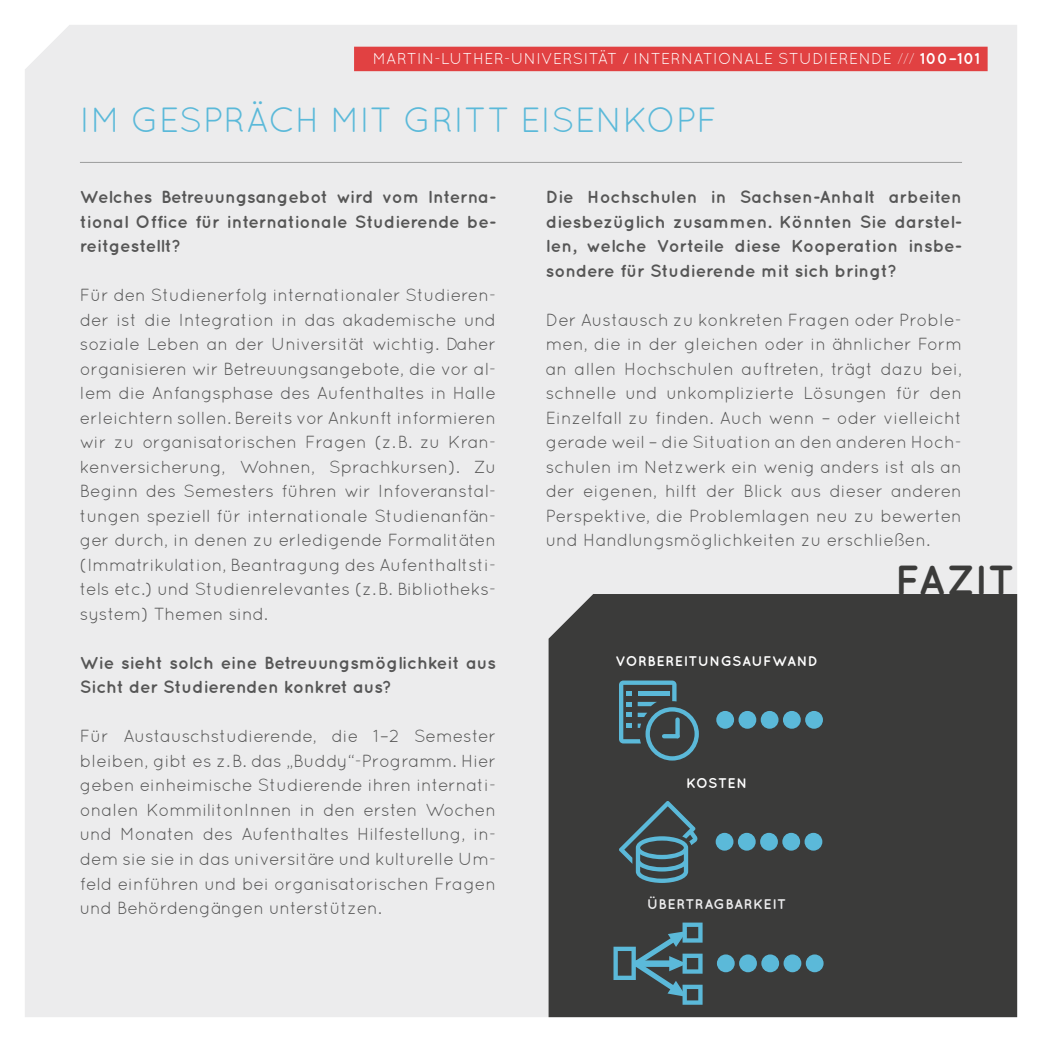
<style>
.page{position:relative;width:1042px;height:1042px;background:#fff}
.page>*{position:absolute;margin:0;border:0;box-sizing:border-box;transform-origin:0 0}
.t1{font:700 42px "Quicksand";letter-spacing:.005em;color:#3b3b3a}
.t2{font:35px "Quicksand";color:#5bb9d9}
.t3{font:17.5px/24.5px "Quicksand";letter-spacing:-.005em;color:#565656;text-align:justify}
.t4{font:700 17.5px/24.5px "Quicksand";letter-spacing:-.005em;color:#565656;text-align:justify}
.t5{font:15.75px "Quicksand";letter-spacing:.02em;color:#fff}
.t6{font:700 14px "Quicksand";letter-spacing:.03em;color:#fff}
.t7{font:700 14px "Quicksand";letter-spacing:.035em;color:#ececed}
.s1{font-weight:300}
.s2{font-weight:700}
</style>
<div class="page">
<div style="left:25px;top:25px;width:992px;height:992px;background:#ececed"></div>
<div style="left:548px;top:594px;width:469px;height:423px;background:#3b3b3a"></div>
<svg style="left:619px;top:680px;width:80px;height:80px;background:#435d65"></svg>
<div style="left:675px;top:719px;width:5px;height:17px;background:#5bb9d9"></div>
<hr style="left:664px;top:734px;width:13px;height:4px;background:#5bb9d9">
<div style="left:716px;top:711px;width:18px;height:18px;background:#5bb9d9;border-radius:50%"></div>
<div style="left:738px;top:711px;width:18px;height:18px;background:#5bb9d9;border-radius:50%"></div>
<div style="left:761px;top:711px;width:17px;height:18px;background:#5bb9d9;border-radius:50%"></div>
<div style="left:783px;top:711px;width:18px;height:18px;background:#5bb9d9;border-radius:50%"></div>
<div style="left:805px;top:711px;width:18px;height:18px;background:#5bb9d9;border-radius:50%"></div>
<svg style="left:619px;top:801px;width:78px;height:82px;background:#435c63"></svg>
<div style="left:715px;top:833px;width:18px;height:17px;background:#5bb9d9;border-radius:50%"></div>
<div style="left:738px;top:833px;width:18px;height:17px;background:#5bb9d9;border-radius:50%"></div>
<div style="left:760px;top:833px;width:18px;height:17px;background:#5bb9d9;border-radius:50%"></div>
<div style="left:782px;top:833px;width:18px;height:17px;background:#5bb9d9;border-radius:50%"></div>
<div style="left:804px;top:833px;width:18px;height:17px;background:#5bb9d9;border-radius:50%"></div>
<svg style="left:613px;top:922px;width:89px;height:83px;background:#445f68"></svg>
<div style="left:717px;top:954px;width:18px;height:18px;background:#5bb9d9;border-radius:50%"></div>
<div style="left:739px;top:954px;width:18px;height:18px;background:#5bb9d9;border-radius:50%"></div>
<div style="left:761px;top:954px;width:18px;height:18px;background:#5bb9d9;border-radius:50%"></div>
<div style="left:783px;top:954px;width:18px;height:18px;background:#5bb9d9;border-radius:50%"></div>
<div style="left:806px;top:954px;width:17px;height:18px;background:#5bb9d9;border-radius:50%"></div>
<hr style="left:80px;top:162px;width:882px;height:1px;background:#9c9d9d">
<div style="left:354px;top:47px;width:633px;height:24px;background:#e14142"></div>
<p class="t5" style="left:373px;top:50px;width:608px">MARTIN-LUTHER-UNIVERSITÄT / INTERNATIONALE STUDIERENDE <span class="s1">///</span> <span class="s2">100–101</span></p>
<h2 class="t2" style="left:80px;top:100px;width:639px">IM GESPRÄCH MIT GRITT EISENKOPF</h2>
<p class="t4" style="left:80px;top:184px;width:418px">Welches Betreuungsangebot wird vom Interna&shy;tional Office für internationale Studierende be&shy;reitgestellt?</p>
<p class="t3" style="left:80px;top:283px;width:418px">Für den Studienerfolg internationaler Studieren&shy;der ist die Integration in das akademische und soziale Leben an der Universität wichtig. Daher organisieren wir Betreuungsangebote, die vor al&shy;lem die Anfangsphase des Aufenthaltes in Halle erleichtern sollen. Bereits vor Ankunft informieren wir zu organisatorischen Fragen (z.B. zu Kran&shy;kenversicherung, Wohnen, Sprachkursen). Zu Beginn des Semesters führen wir Infoveranstal&shy;tungen speziell für internationale Studienanfän&shy;ger durch, in denen zu erledigende Formalitäten (Immatrikulation, Beantragung des Aufenthaltsti&shy;tels etc.) und Studienrelevantes (z.B. Bibliotheks&shy;system) Themen sind.</p>
<p class="t4" style="left:80px;top:650px;width:418px">Wie sieht solch eine Betreuungsmöglichkeit aus<br>Sicht der Studierenden konkret aus?</p>
<p class="t3" style="left:80px;top:724px;width:418px">Für Austauschstudierende, die 1–2 Semester bleiben, gibt es z.B. das „Buddy“-Programm. Hier geben einheimische Studierende ihren internati&shy;onalen KommilitonInnen in den ersten Wochen und Monaten des Aufenthaltes Hilfestellung, in&shy;dem sie sie in das universitäre und kulturelle Um&shy;feld einführen und bei organisatorischen Fragen und Behördengängen unterstützen.</p>
<p class="t4" style="left:546px;top:184px;width:418px">Die Hochschulen in Sachsen-Anhalt arbeiten diesbezüglich zusammen. Könnten Sie darstel&shy;len, welche Vorteile diese Kooperation insbe&shy;sondere für Studierende mit sich bringt?</p>
<p class="t3" style="left:546px;top:307px;width:418px">Der Austausch zu konkreten Fragen oder Proble&shy;men, die in der gleichen oder in ähnlicher Form an allen Hochschulen auftreten, trägt dazu bei, schnelle und unkomplizierte Lösungen für den Einzelfall zu finden. Auch wenn – oder vielleicht gerade weil – die Situation an den anderen Hoch&shy;schulen im Netzwerk ein wenig anders ist als an der eigenen, hilft der Blick aus dieser anderen Perspektive, die Problemlagen neu zu bewerten und Handlungsmöglichkeiten zu erschließen.</p>
<p class="t6" style="left:615px;top:652px;width:204px">VORBEREITUNGSAUFWAND</p>
<p class="t6" style="left:686px;top:774px;width:62px">KOSTEN</p>
<p class="t7" style="left:647px;top:896px;width:140px">ÜBERTRAGBARKEIT</p>
<h1 class="t1" style="left:895px;top:555px;width:121px">FAZIT</h1>
</div>
